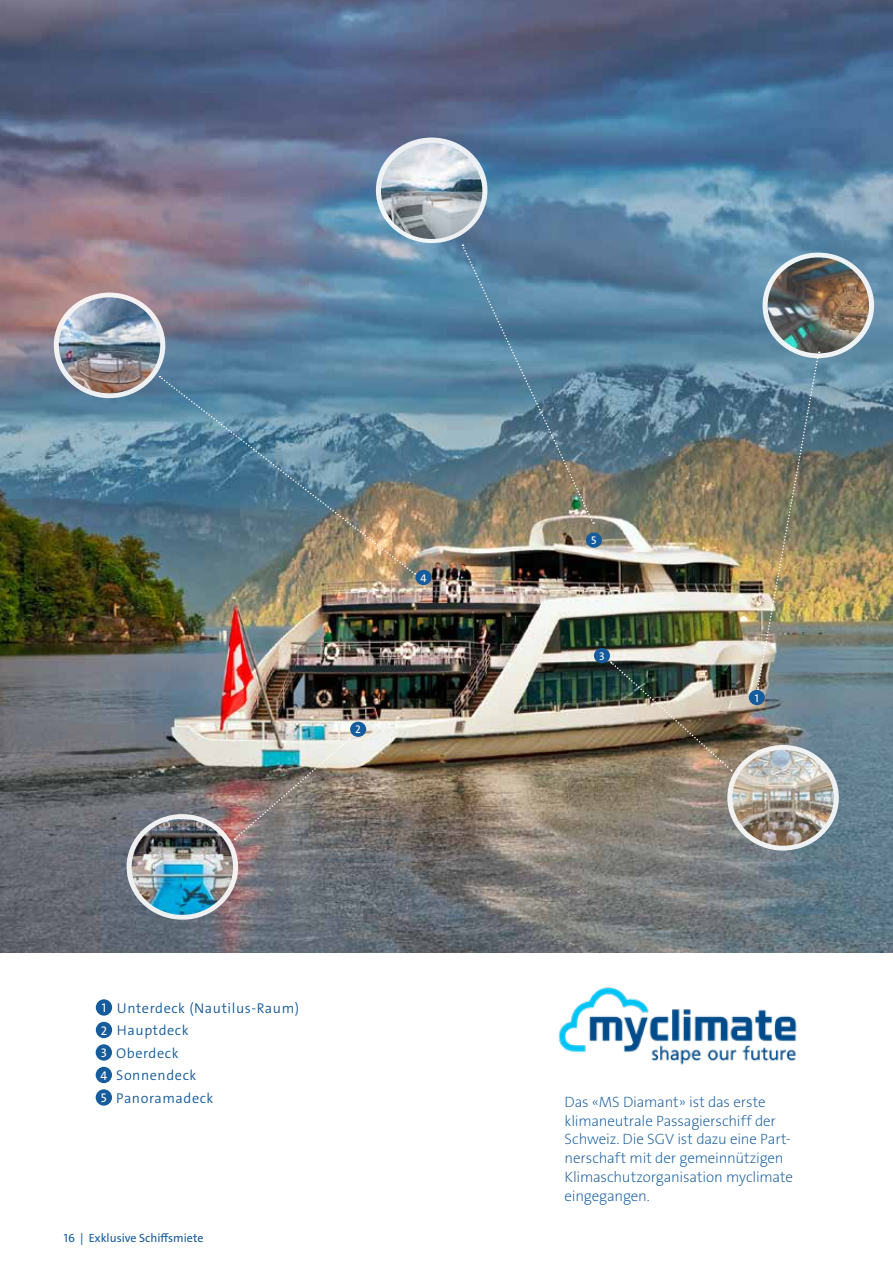
<style>
.page{position:relative;width:893px;height:1263px;background:#fff}
.page>*{position:absolute;margin:0;border:0;box-sizing:border-box;transform-origin:0 0}
.t1{font:200 15px/18.8px "The Sans Os F";letter-spacing:-.015em;color:#165c9c}
.t2{font:300 14.25px/22.5px "The Sans Os F";letter-spacing:.04em;color:#165c9c}
.t3{font:12px "The Sans Os F";color:#165c9c}
.t4{font:11.1px "The Sans Os F";color:#fff}
.s1{font-weight:400;font-size:12.6px;color:#fff}
</style>
<div class="page">
<img style="left:0;top:0;width:893px;height:953px">
<svg style="left:727px;top:745px;width:112px;height:105px"></svg>
<img style="left:732px;top:750px;width:102px;height:96px">
<svg style="left:763px;top:253px;width:111px;height:105px"></svg>
<img style="left:768px;top:257px;width:101px;height:96px">
<svg style="left:54px;top:293px;width:111px;height:105px"></svg>
<img style="left:59px;top:297px;width:101px;height:96px">
<div style="left:376px;top:138px;width:111px;height:105px;background:#edf1f5;border-radius:50%"></div>
<img style="left:381px;top:143px;width:101px;height:96px">
<svg style="left:127px;top:814px;width:111px;height:106px"></svg>
<img style="left:132px;top:819px;width:101px;height:96px">
<div style="left:749px;top:690px;width:16px;height:15px;background:#165c9c;border-radius:50%"></div>
<div style="left:586px;top:532px;width:16px;height:16px;background:#165c9c;border-radius:50%"></div>
<div style="left:416px;top:570px;width:16px;height:15px;background:#165c9c;border-radius:50%"></div>
<div style="left:594px;top:648px;width:16px;height:15px;background:#165c9c;border-radius:50%"></div>
<div style="left:350px;top:722px;width:16px;height:15px;background:#165c9c;border-radius:50%"></div>
<img style="left:611px;top:647px;width:121px;height:139px">
<img style="left:756px;top:352px;width:64px;height:338px">
<svg style="left:160px;top:376px;width:255px;height:199px;background:#658390"></svg>
<svg style="left:462px;top:244px;width:132px;height:280px;background:#628192"></svg>
<img style="left:235px;top:738px;width:115px;height:102px">
<img style="left:558px;top:987px;width:239px;height:78px">
<div style="left:96px;top:999px;width:16px;height:17px;background:#165c9c;border-radius:50%"></div>
<div style="left:96px;top:1022px;width:16px;height:16px;background:#165c9c;border-radius:50%"></div>
<div style="left:96px;top:1044px;width:16px;height:17px;background:#165c9c;border-radius:50%"></div>
<div style="left:96px;top:1067px;width:16px;height:16px;background:#165c9c;border-radius:50%"></div>
<div style="left:96px;top:1089px;width:16px;height:17px;background:#165c9c;border-radius:50%"></div>
<p class="t4" style="left:355px;top:722px;width:7px">2</p>
<p class="t4" style="left:421px;top:571px;width:8px">4</p>
<p class="t2" style="left:100px;top:997px;width:200px"><span class="s1">1</span> Unterdeck (Nautilus-Raum)<br><span class="s1">2</span> Hauptdeck<br><span class="s1">3</span> Oberdeck<br><span class="s1">4</span> Sonnendeck<br><span class="s1">5</span> Panoramadeck</p>
<p class="t3" style="left:64px;top:1230px;width:141px">16 | Exklusive Schiffsmiete</p>
<p class="t4" style="left:591px;top:533px;width:7px">5</p>
<p class="t4" style="left:599px;top:649px;width:7px">3</p>
<p class="t4" style="left:755px;top:691px;width:5px">1</p>
<p class="t1" style="left:565px;top:1092px;width:230px">Das «MS Diamant» ist das erste klimaneutrale Passagierschiff der<br>Schweiz. Die SGV ist dazu eine Part&shy;nerschaft mit der gemeinnützigen<br>Klimaschutzorganisation myclimate eingegangen.</p>
</div>
